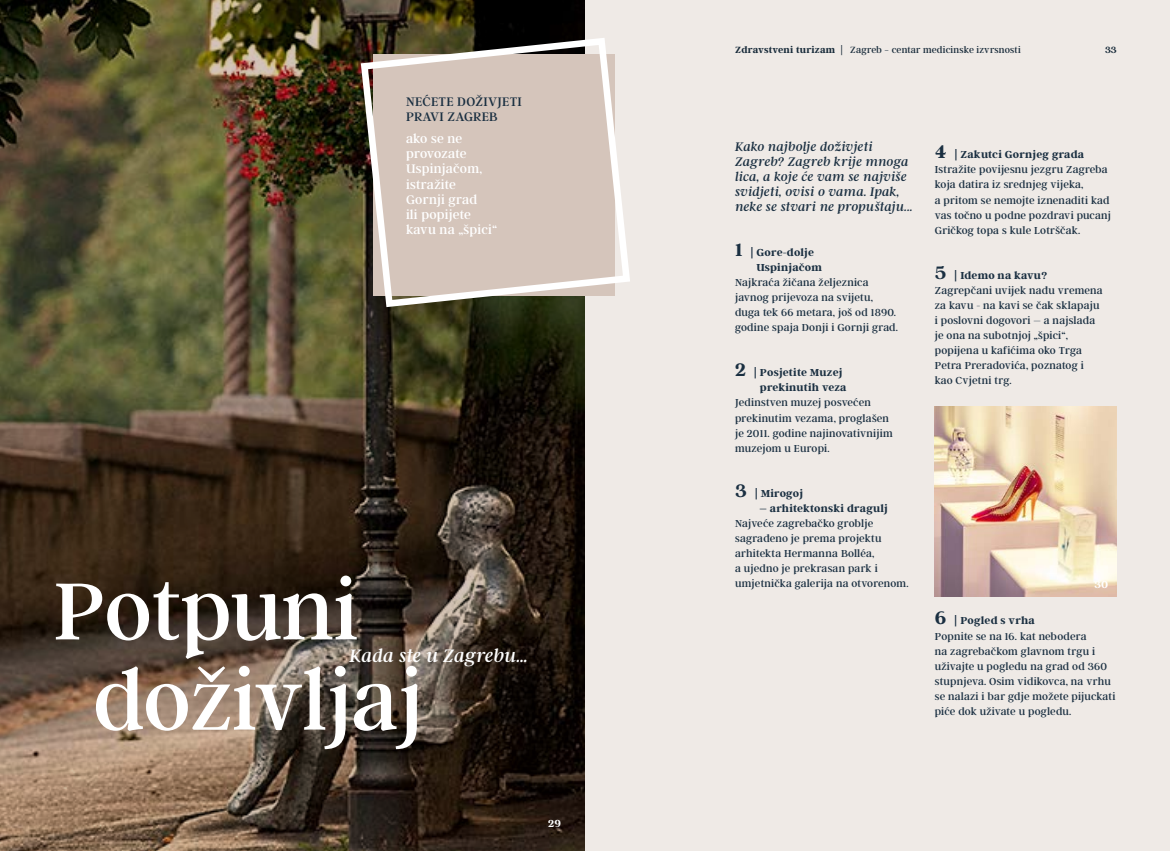
<style>
.page{position:relative;width:1170px;height:851px;background:#fff}
.page>*{position:absolute;margin:0;border:0;box-sizing:border-box;transform-origin:0 0}
.t1{font:90px "Argent CF";color:#fff}
.t2{font:italic 20px "Argent CF";color:#fff}
.t3{font:italic 13.75px/15px "Argent CF";letter-spacing:.01em;color:#1a2f41}
.t4{font:13.75px/15px "Argent CF";letter-spacing:.02em;color:#fff}
.t5{font:13.75px/15px "Argent CF";letter-spacing:.02em;color:#1a2f41}
.t6{font:11.25px/15px "Argent CF";letter-spacing:.02em;color:#1a2f41}
.t7{font:700 11.25px/15px "Argent CF";letter-spacing:.02em;color:#1a2f41}
.t8{font:700 11.25px "Argent CF";color:#fff}
.t9{font:10px "Argent CF";letter-spacing:.02em;color:#1a2f41}
.t10{font:700 10px "Argent CF";color:#1a2f41}
.s1{font-weight:700}
.s2{font-size:20px}
.s3{font-weight:700;font-size:20px}
</style>
<div class="page">
<div style="left:585px;top:0;width:584px;height:850px;background:#efeae6"></div>
<img style="left:0;top:0;width:585px;height:850px">
<svg style="left:357px;top:34px;width:273px;height:277px;background:#c2b6ac"></svg>
<img style="left:934px;top:406px;width:182px;height:190px">
<p class="t5" style="left:406px;top:94px;width:117px">NEĆETE DOŽIVJETI<br>PRAVI ZAGREB</p>
<p class="t4" style="left:406px;top:132px;width:92px">ako se ne provozate<br>Uspinjačom, istražite<br>Gornji grad<br>ili popijete kavu na „špici“</p>
<h1 class="t1" style="left:54px;top:563px;width:306px">Potpuni</h1>
<h2 class="t2" style="left:349px;top:645px;width:180px">Kada ste u Zagrebu...</h2>
<h1 class="t1" style="left:93px;top:653px;width:331px">doživljaj</h1>
<p class="t8" style="left:548px;top:817px;width:14px">29</p>
<p class="t9" style="left:735px;top:45px;width:287px"><span class="s1">Zdravstveni turizam</span> | Zagreb − centar medicinske izvrsnosti</p>
<p class="t10" style="left:1104px;top:44px;width:13px">33</p>
<p class="t3" style="left:735px;top:140px;width:179px">Kako najbolje doživjeti<br>Zagreb? Zagreb krije mnoga lica, a koje će vam se najviše svidjeti, ovisi o vama. Ipak, neke se stvari ne propuštaju...</p>
<p class="t7" style="left:756px;top:245px;width:67px;text-indent:-21px"><span class="s2">1</span> | Gore-dolje<br>Uspinjačom</p>
<p class="t6" style="left:735px;top:275px;width:164px">Najkraća žičana željeznica javnog prijevoza na svijetu, duga tek 66 metara, još od 1890. godine spaja Donji i Gornji grad.</p>
<p class="t7" style="left:759px;top:366px;width:88px;text-indent:-25px"><span class="s2">2</span> | Posjetite Muzej prekinutih veza</p>
<p class="t6" style="left:735px;top:396px;width:159px">Jedinstven muzej posvećen prekinutim vezama, proglašen je 2011. godine najinovativnijim muzejom u Europi.</p>
<p class="t7" style="left:735px;top:486px;width:69px"><span class="s2">3</span> | Mirogoj</p>
<p class="t7" style="left:759px;top:501px;width:130px">– arhitektonski dragulj</p>
<p class="t6" style="left:735px;top:516px;width:175px">Najveće zagrebačko groblje sagrađeno je prema projektu arhitekta Hermanna Bolléa,<br>a ujedno je prekrasan park i umjetnička galerija na otvorenom.</p>
<p class="t6" style="left:934px;top:148px;width:178px"><span class="s3">4</span> <span class="s1">| Zakutci Gornjeg grada<br></span>Istražite povijesnu jezgru Zagreba koja datira iz srednjeg vijeka,<br>a pritom se nemojte iznenaditi kad vas točno u podne pozdravi pucanj<br>Gričkog topa s kule Lotrščak.</p>
<p class="t6" style="left:934px;top:268px;width:169px"><span class="s3">5</span> <span class="s1">| Idemo na kavu?<br></span>Zagrepčani uvijek nađu vremena za kavu - na kavi se čak sklapaju i poslovni dogovori – a najslađa je ona na subotnjoj „špici“, popijena u kafićima oko Trga<br>Petra Preradovića, poznatog i kao Cvjetni trg.</p>
<p class="t8" style="left:1094px;top:578px;width:15px">30</p>
<p class="t6" style="left:934px;top:613px;width:182px"><span class="s3">6</span> <span class="s1">| Pogled s vrha<br></span>Popnite se na 16. kat nebodera<br>na zagrebačkom glavnom trgu i uživajte u pogledu na grad od 360 stupnjeva. Osim vidikovca, na vrhu se nalazi i bar gdje možete pijuckati piće dok uživate u pogledu.</p>
</div>
